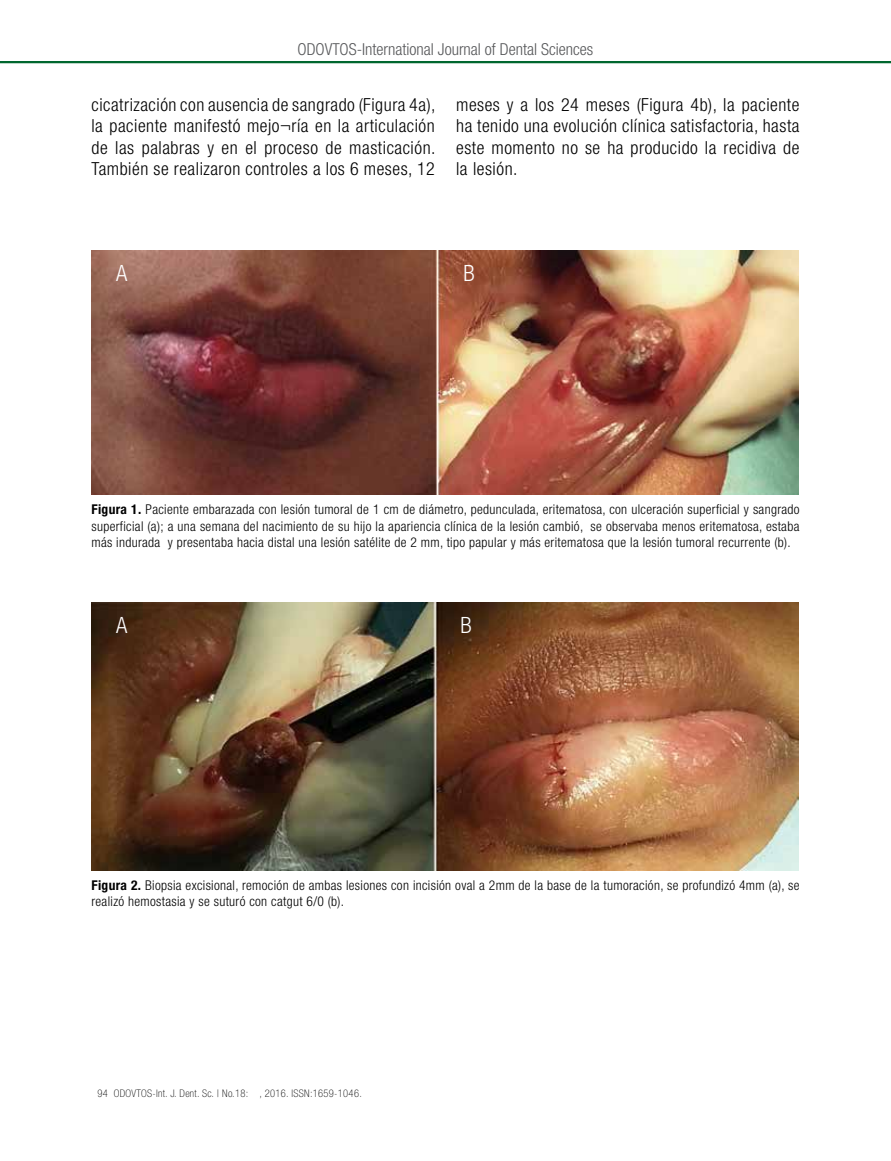
<style>
.page{position:relative;width:891px;height:1161px;background:#fff}
.page>*{position:absolute;margin:0;border:0;box-sizing:border-box;transform-origin:0 0}
.t1{font:300 condensed 22.5px "Helvetica Neue LT Std";color:#fff}
.t2{font:300 condensed 18px/21.6px "Helvetica Neue LT Std";letter-spacing:.03em;color:#000;text-align:justify}
.t3{font:300 condensed 16.5px "Helvetica Neue LT Std";color:#58595b}
.t4{font:300 condensed 13.5px/16.2px "Helvetica Neue LT Std";letter-spacing:.025em;color:#000;text-align:justify}
.t5{font:100 condensed 10.5px "Helvetica Neue LT Std";letter-spacing:.03em;color:#000}
.s1{font-weight:700}
</style>
<div class="page">
<hr style="left:0;top:61px;width:891px;height:2px;background:#00672f">
<img style="left:91px;top:250px;width:708px;height:244px">
<img style="left:91px;top:603px;width:708px;height:268px">
<p class="t3" style="left:298px;top:40px;width:297px">ODOVTOS-International Journal of Dental Sciences</p>
<h2 class="t2" style="left:91px;top:93px;width:346px">cicatrización con ausencia de sangrado (Figura 4a), la paciente manifestó mejo¬ría en la articulación de las palabras y en el proceso de masticación.<br>También se realizaron controles a los 6 meses, 12</h2>
<h2 class="t2" style="left:456px;top:93px;width:345px">meses y a los 24 meses (Figura 4b), la paciente ha tenido una evolución clínica satisfactoria, hasta este momento no se ha producido la recidiva de la lesión.</h2>
<h1 class="t1" style="left:116px;top:260px;width:13px">A</h1>
<h1 class="t1" style="left:463px;top:260px;width:13px">B</h1>
<p class="t4" style="left:91px;top:501px;width:710px"><span class="s1">Figura 1.</span> Paciente embarazada con lesión tumoral de 1 cm de diámetro, pedunculada, eritematosa, con ulceración superficial y sangrado superficial (a); a una semana del nacimiento de su hijo la apariencia clínica de la lesión cambió, se observaba menos eritematosa, estaba más indurada y presentaba hacia distal una lesión satélite de 2 mm, tipo papular y más eritematosa que la lesión tumoral recurrente (b).</p>
<h1 class="t1" style="left:116px;top:613px;width:13px">A</h1>
<h1 class="t1" style="left:461px;top:613px;width:13px">B</h1>
<p class="t4" style="left:91px;top:877px;width:710px"><span class="s1">Figura 2.</span> Biopsia excisional, remoción de ambas lesiones con incisión oval a 2mm de la base de la tumoración, se profundizó 4mm (a), se realizó hemostasia y se suturó con catgut 6/0 (b).</p>
<p class="t5" style="left:98px;top:1088px;width:266px">94 ODOVTOS-Int. J. Dent. Sc. | No.18: , 2016. ISSN:1659-1046.</p>
</div>
